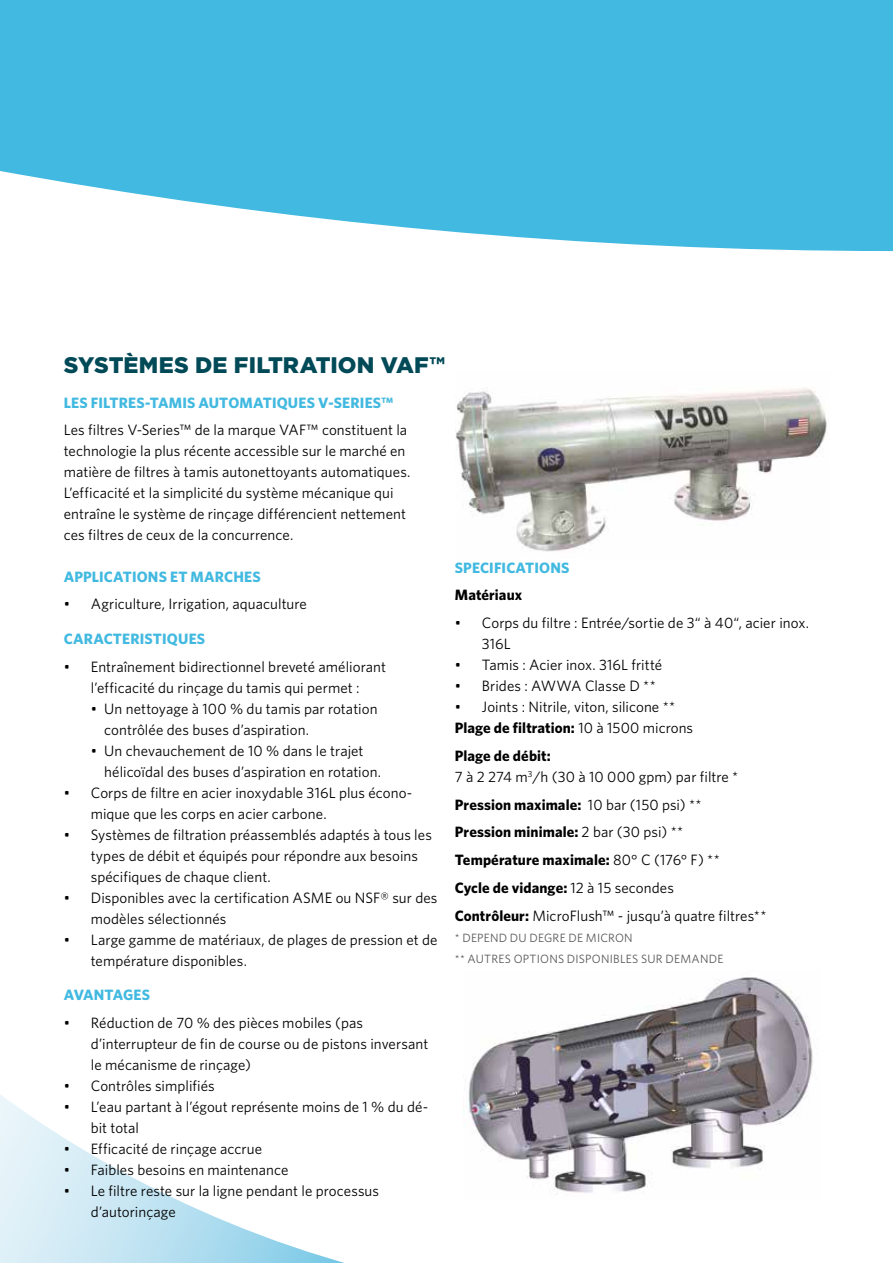
<style>
.page{position:relative;width:893px;height:1263px;background:#fff}
.page>*{position:absolute;margin:0;border:0;box-sizing:border-box;transform-origin:0 0}
.t1{font:900 22.5px "Gotham";letter-spacing:.005em;color:#004957}
.t2{font:15px/21px "Whitney";letter-spacing:.005em;color:#000}
.t3{font:700 15px "Whitney";letter-spacing:.01em;color:#42b9e0}
.t4{font:700 15px "Whitney";letter-spacing:-.01em;color:#42b9e0}
.t5{font:700 15px "Whitney";letter-spacing:.005em;color:#000}
.t6{font:12px/21.1px "Whitney";letter-spacing:.02em;color:#575756}
.s1{font-weight:700}
</style>
<div class="page">
<svg style="left:0;top:0;width:893px;height:251px;background:#56c0e3"></svg>
<svg style="left:0;top:1094px;width:345px;height:169px"></svg>
<img style="left:456px;top:388px;width:371px;height:164px">
<img style="left:463px;top:977px;width:350px;height:216px">
<h1 class="t1" style="left:64px;top:350px;width:383px">SYSTÈMES DE FILTRATION VAF™</h1>
<p class="t3" style="left:64px;top:392px;width:331px">LES FILTRES-TAMIS AUTOMATIQUES V-SERIES™</p>
<p class="t2" style="left:64px;top:419px;width:348px">Les filtres V-Series™ de la marque VAF™ constituent la technologie la plus récente accessible sur le marché en matière de filtres à tamis autonettoyants automatiques.<br>L’efficacité et la simplicité du système mécanique qui entraîne le système de rinçage différencient nettement ces filtres de ceux de la concurrence.</p>
<p class="t3" style="left:64px;top:566px;width:198px">APPLICATIONS ET MARCHES</p>
<p class="t2" style="left:64px;top:593px;width:245px">• Agriculture, Irrigation, aquaculture</p>
<p class="t3" style="left:64px;top:629px;width:143px">CARACTERISTIQUES</p>
<p class="t2" style="left:64px;top:655px;width:324px;text-align:center">• Entraînement bidirectionnel breveté améliorant l’efficacité du rinçage du tamis qui permet :</p>
<p class="t2" style="left:104px;top:697px;width:275px;text-indent:-14px">• Un nettoyage à 100 % du tamis par rotation contrôlée des buses d’aspiration.</p>
<p class="t2" style="left:104px;top:739px;width:278px;text-indent:-14px">• Un chevauchement de 10 % dans le trajet hélicoïdal des buses d’aspiration en rotation.</p>
<p class="t2" style="left:91px;top:781px;width:323px;text-indent:-27px">• Corps de filtre en acier inoxydable 316L plus écono&shy;mique que les corps en acier carbone.</p>
<p class="t2" style="left:91px;top:823px;width:343px;text-indent:-27px">• Systèmes de filtration préassemblés adaptés à tous les types de débit et équipés pour répondre aux besoins spécifiques de chaque client.</p>
<p class="t2" style="left:91px;top:886px;width:348px;text-indent:-27px">• Disponibles avec la certification ASME ou NSF® sur des modèles sélectionnés</p>
<p class="t2" style="left:91px;top:928px;width:348px;text-indent:-27px">• Large gamme de matériaux, de plages de pression et de température disponibles.</p>
<p class="t4" style="left:64px;top:985px;width:88px">AVANTAGES</p>
<p class="t2" style="left:91px;top:1012px;width:339px;text-indent:-27px">• Réduction de 70 % des pièces mobiles (pas d’interrupteur de fin de course ou de pistons inversant le mécanisme de rinçage)</p>
<p class="t2" style="left:64px;top:1075px;width:152px">• Contrôles simplifiés</p>
<p class="t2" style="left:91px;top:1096px;width:339px;text-indent:-27px">• L’eau partant à l’égout représente moins de 1 % du dé&shy;bit total</p>
<p class="t2" style="left:64px;top:1138px;width:200px">• Efficacité de rinçage accrue</p>
<p class="t2" style="left:64px;top:1159px;width:226px">• Faibles besoins en maintenance</p>
<p class="t2" style="left:91px;top:1180px;width:290px;text-indent:-27px">• Le filtre reste sur la ligne pendant le processus d’autorinçage</p>
<p class="t3" style="left:455px;top:557px;width:116px">SPECIFICATIONS</p>
<p class="t5" style="left:455px;top:585px;width:69px">Matériaux</p>
<p class="t2" style="left:482px;top:612px;width:329px;text-indent:-27px">• Corps du filtre : Entrée/sortie de 3“ à 40“, acier inox.<br>316L</p>
<p class="t2" style="left:455px;top:654px;width:209px">• Tamis : Acier inox. 316L fritté</p>
<p class="t2" style="left:455px;top:675px;width:202px">• Brides : AWWA Classe D **</p>
<p class="t2" style="left:455px;top:696px;width:240px">• Joints : Nitrile, viton, silicone **<br><span class="s1">Plage de filtration:</span> 10 à 1500 microns</p>
<p class="t2" style="left:455px;top:745px;width:285px"><span class="s1">Plage de débit:<br></span>7 à 2 274 m<sup>3</sup>/h (30 à 10 000 gpm) par filtre *</p>
<p class="t2" style="left:455px;top:790px;width:313px;line-height:27.8px"><span class="s1">Pression maximale:</span> 10 bar (150 psi) **<br><span class="s1">Pression minimale:</span> 2 bar (30 psi) ** <span class="s1">Température maximale:</span> 80° C (176° F) **<br><span class="s1">Cycle de vidange:</span> 12 à 15 secondes<br><span class="s1">Contrôleur:</span> MicroFlush™ - jusqu’à quatre filtres**</p>
<p class="t6" style="left:455px;top:927px;width:270px">* DEPEND DU DEGRE DE MICRON<br>** AUTRES OPTIONS DISPONIBLES SUR DEMANDE</p>
</div>
